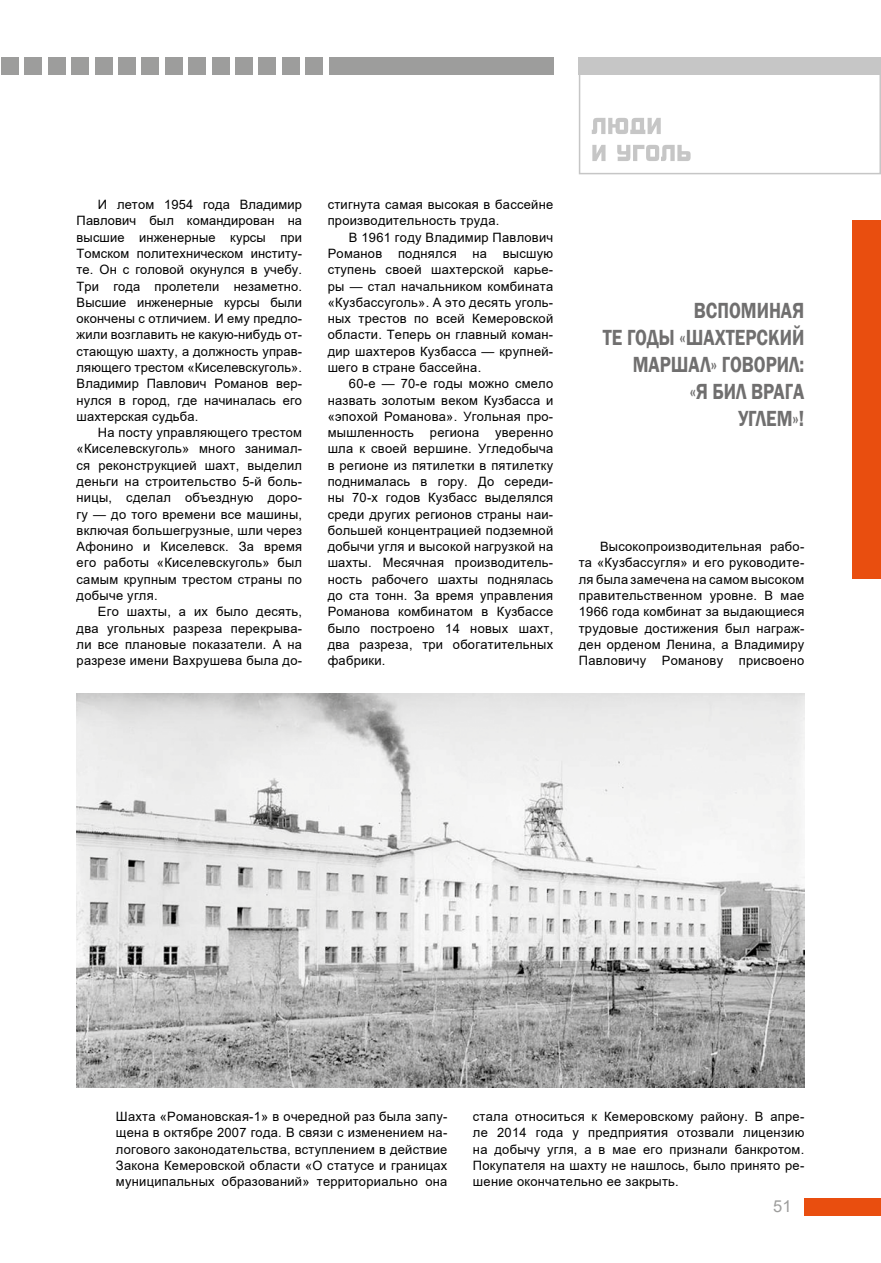
<style>
.page{position:relative;width:881px;height:1263px;background:#fff}
.page>*{position:absolute;margin:0;border:0;box-sizing:border-box;transform-origin:0 0}
.t1{font:600 22.5px/27px "Franklin Gothic";color:#706f6f;text-align:right;scale:.82 1}
.t2{font:16.5px "Arial";color:#9d9d9c}
.t3{font:12.9px/16.4px "Arial";letter-spacing:.02em;color:#000;text-align:justify}
</style>
<div class="page">
<div style="left:578px;top:57px;width:302px;height:117px;background:#fff;border:2px solid #c6c6c6"></div>
<div style="left:329px;top:58px;width:224px;height:17px;background:#9d9d9c"></div>
<div style="left:1px;top:58px;width:17px;height:17px;background:#9d9d9c"></div>
<div style="left:25px;top:58px;width:17px;height:17px;background:#9d9d9c"></div>
<div style="left:48px;top:58px;width:17px;height:17px;background:#9d9d9c"></div>
<div style="left:72px;top:58px;width:17px;height:17px;background:#9d9d9c"></div>
<div style="left:95px;top:58px;width:17px;height:17px;background:#9d9d9c"></div>
<div style="left:118px;top:58px;width:17px;height:17px;background:#9d9d9c"></div>
<div style="left:142px;top:58px;width:17px;height:17px;background:#9d9d9c"></div>
<div style="left:165px;top:58px;width:17px;height:17px;background:#9d9d9c"></div>
<div style="left:188px;top:58px;width:17px;height:17px;background:#9d9d9c"></div>
<div style="left:212px;top:58px;width:17px;height:17px;background:#9d9d9c"></div>
<div style="left:235px;top:58px;width:17px;height:17px;background:#9d9d9c"></div>
<div style="left:259px;top:58px;width:17px;height:17px;background:#9d9d9c"></div>
<div style="left:282px;top:58px;width:17px;height:17px;background:#9d9d9c"></div>
<div style="left:305px;top:58px;width:17px;height:17px;background:#9d9d9c"></div>
<div style="left:578px;top:58px;width:302px;height:17px;background:#c6c6c6"></div>
<svg style="left:592px;top:145px;width:98px;height:16px"></svg>
<svg style="left:591px;top:118px;width:69px;height:16px"></svg>
<div style="left:804px;top:1198px;width:76px;height:17px;background:#e94e0f"></div>
<img style="left:77px;top:693px;width:727px;height:394px">
<div style="left:852px;top:220px;width:28px;height:358px;background:#e94e0f"></div>
<p class="t3" style="left:77px;top:196px;width:227px;text-indent:21px">И летом 1954 года Владимир Павлович был командирован на высшие инженерные курсы при Томском политехническом институ&shy;те. Он с головой окунулся в учебу.<br>Три года пролетели незаметно.<br>Высшие инженерные курсы были окончены с отличием. И ему предло&shy;жили возглавить не какую-нибудь от&shy;стающую шахту, а должность управ&shy;ляющего трестом «Киселевскуголь».<br>Владимир Павлович Романов вер&shy;нулся в город, где начиналась его шахтерская судьба.</p>
<p class="t3" style="left:77px;top:424px;width:227px;text-indent:21px">На посту управляющего трестом «Киселевскуголь» много занимал&shy;ся реконструкцией шахт, выделил деньги на строительство 5-й боль&shy;ницы, сделал объездную доро&shy;гу — до того времени все машины, включая большегрузные, шли через Афонино и Киселевск. За время его работы «Киселевскуголь» был самым крупным трестом страны по добыче угля.</p>
<p class="t3" style="left:77px;top:603px;width:227px;text-indent:21px">Его шахты, а их было десять, два угольных разреза перекрыва&shy;ли все плановые показатели. А на разрезе имени Вахрушева была до-</p>
<p class="t3" style="left:327px;top:196px;width:227px">стигнута самая высокая в бассейне производительность труда.</p>
<p class="t3" style="left:327px;top:229px;width:227px;text-indent:21px">В 1961 году Владимир Павлович Романов поднялся на высшую ступень своей шахтерской карье&shy;ры — стал начальником комбината «Кузбассуголь». А это десять уголь&shy;ных трестов по всей Кемеровской области. Теперь он главный коман&shy;дир шахтеров Кузбасса — крупней&shy;шего в стране бассейна.</p>
<p class="t3" style="left:327px;top:375px;width:227px;text-indent:21px">60-е — 70-е годы можно смело назвать золотым веком Кузбасса и «эпохой Романова». Угольная про&shy;мышленность региона уверенно шла к своей вершине. Угледобыча в регионе из пятилетки в пятилетку поднималась в гору. До середи&shy;ны 70-х годов Кузбасс выделялся среди других регионов страны наи&shy;большей концентрацией подземной добычи угля и высокой нагрузкой на шахты. Месячная производитель&shy;ность рабочего шахты поднялась до ста тонн. За время управления Романова комбинатом в Кузбассе было построено 14 новых шахт, два разреза, три обогатительных фабрики.</p>
<h1 class="t1" style="left:602px;top:297px;width:247px">ВСПОМИНАЯ<br>ТЕ ГОДЫ «ШАХТЕРСКИЙ<br>МАРШАЛ» ГОВОРИЛ:<br>«Я БИЛ ВРАГА<br>УГЛЕМ»!</h1>
<p class="t3" style="left:578px;top:538px;width:227px;text-indent:21px">Высокопроизводительная рабо&shy;та «Кузбассугля» и его руководите&shy;ля была замечена на самом высоком правительственном уровне. В мае 1966 года комбинат за выдающиеся трудовые достижения был награж&shy;ден орденом Ленина, а Владимиру Павловичу Романову присвоено</p>
<p class="t3" style="left:116px;top:1108px;width:333px">Шахта «Романовская-1» в очередной раз была запу&shy;щена в октябре 2007 года. В связи с изменением на&shy;логового законодательства, вступлением в действие Закона Кемеровской области «О статусе и границах муниципальных образований» территориально она</p>
<p class="t3" style="left:472px;top:1108px;width:333px">стала относиться к Кемеровскому району. В апре&shy;ле 2014 года у предприятия отозвали лицензию на добычу угля, а в мае его признали банкротом.<br>Покупателя на шахту не нашлось, было принято ре&shy;шение окончательно ее закрыть.</p>
<p class="t2" style="left:772px;top:1195px;width:20px">51</p>
</div>
